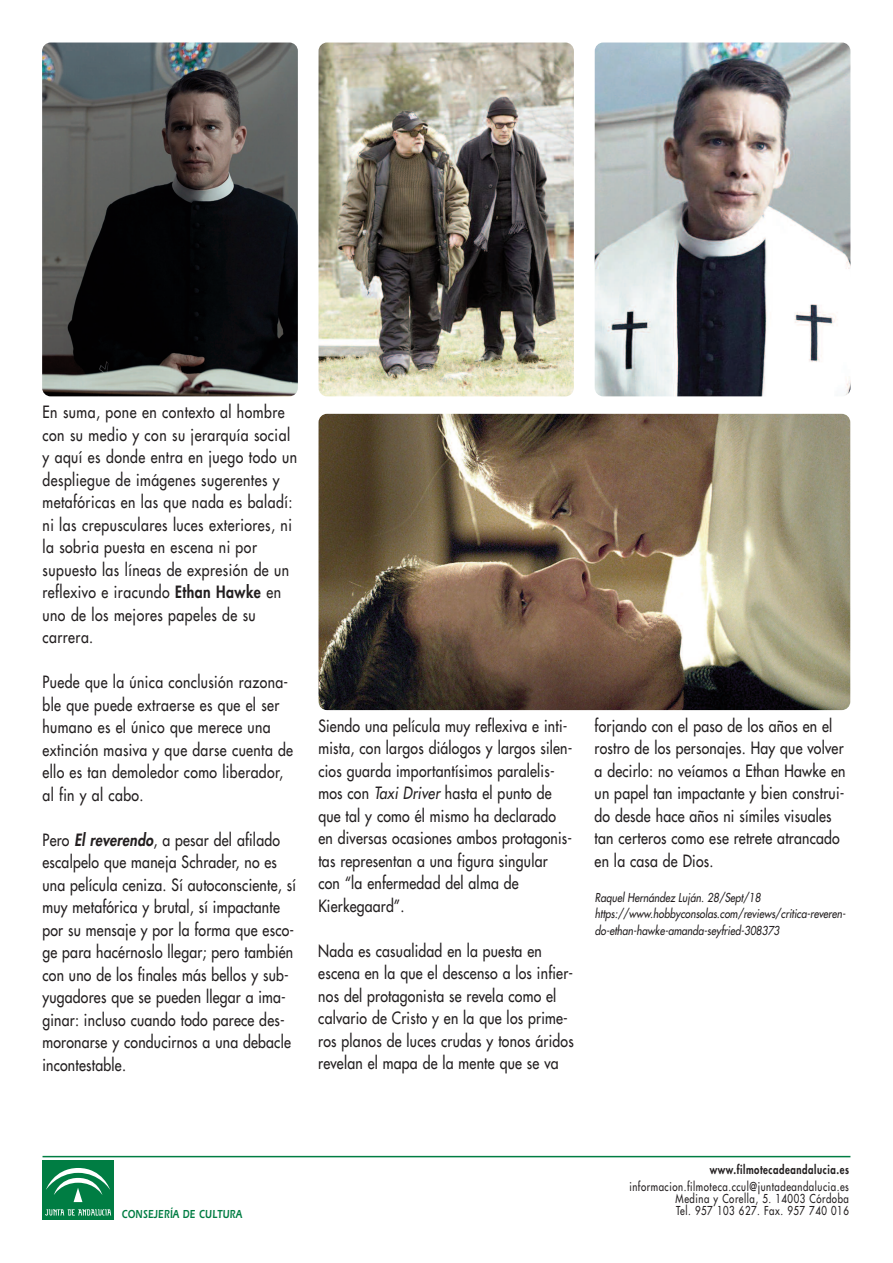
<style>
.page{position:relative;width:893px;height:1263px;background:#fff}
.page>*{position:absolute;margin:0;border:0;box-sizing:border-box;transform-origin:0 0}
.t1{font:16.5px/22.5px "Futura LT";letter-spacing:.015em;color:#231f20;scale:.85 1}
.t2{font:16.5px/22.5px "Futura LT";letter-spacing:.035em;color:#231f20;scale:.85 1}
.t3{font:italic 12px/16.4px "Futura LT";color:#231f20;scale:.85 1}
.t4{font:12px/12px "Futura LT";letter-spacing:.06em;color:#231f20;text-align:right;scale:.8 1}
.t5{font:800 12px "Futura LT";letter-spacing:.06em;color:#231f20;scale:.8 1}
.t6{font:12px "Erie Black Plain";letter-spacing:.03em;color:#007d43;scale:.75 1}
.s1{font-weight:800}
.s2{font-weight:800;font-style:italic}
.s3{font-style:italic}
</style>
<div class="page">
<hr style="left:43px;top:1156px;width:807px;height:1px;background:#007d43">
<img style="left:319px;top:414px;width:531px;height:296px;border-radius:9px">
<div style="left:43px;top:1160px;width:71px;height:60px;background:#007d43"></div>
<svg style="left:45px;top:1209px;width:66px;height:6px"></svg>
<svg style="left:46px;top:1168px;width:64px;height:35px"></svg>
<img style="left:319px;top:43px;width:255px;height:353px;border-radius:9px">
<img style="left:595px;top:43px;width:255px;height:353px;border-radius:9px">
<img style="left:42px;top:43px;width:256px;height:353px;border-radius:9px">
<p class="t2" style="left:43px;top:401px;width:301px">En suma, pone en contexto al hombre con su medio y con su jerarquía social y aquí es donde entra en juego todo un despliegue de imágenes sugerentes y metafóricas en las que nada es baladí: ni las crepusculares luces exteriores, ni la sobria puesta en escena ni por supuesto las líneas de expresión de un reflexivo e iracundo <span class="s1">Ethan Hawke</span> en uno de los mejores papeles de su carrera.</p>
<p class="t1" style="left:43px;top:671px;width:296px">Puede que la única conclusión razona&shy;ble que puede extraerse es que el ser humano es el único que merece una extinción masiva y que darse cuenta de ello es tan demoledor como liberador, al fin y al cabo.</p>
<p class="t1" style="left:42px;top:828px;width:300px">Pero <span class="s2">El reverendo</span>, a pesar del afilado escalpelo que maneja Schrader, no es una película ceniza. Sí autoconsciente, sí muy metafórica y brutal, sí impactante por su mensaje y por la forma que esco&shy;ge para hacérnoslo llegar; pero también con uno de los finales más bellos y sub&shy;yugadores que se pueden llegar a ima&shy;ginar: incluso cuando todo parece des&shy;moronarse y conducirnos a una debacle incontestable.</p>
<p class="t1" style="left:318px;top:714px;width:301px">Siendo una película muy reflexiva e inti&shy;mista, con largos diálogos y largos silen&shy;cios guarda importantísimos paralelis&shy;mos con <span class="s3">Taxi Driver</span> hasta el punto de que tal y como él mismo ha declarado en diversas ocasiones ambos protagonis&shy;tas representan a una figura singular con “la enfermedad del alma de Kierkegaard”.</p>
<p class="t1" style="left:318px;top:939px;width:302px">Nada es casualidad en la puesta en escena en la que el descenso a los infier&shy;nos del protagonista se revela como el calvario de Cristo y en la que los prime&shy;ros planos de luces crudas y tonos áridos revelan el mapa de la mente que se va</p>
<p class="t1" style="left:595px;top:714px;width:297px">forjando con el paso de los años en el rostro de los personajes. Hay que volver a decirlo: no veíamos a Ethan Hawke en un papel tan impactante y bien construi&shy;do desde hace años ni símiles visuales tan certeros como ese retrete atrancado en la casa de Dios.</p>
<p class="t3" style="left:595px;top:889px;width:296px">Raquel Hernández Luján. 28/Sept/18 https://www.hobbyconsolas.com/reviews/critica-reveren&shy;do-ethan-hawke-amanda-seyfried-308373</p>
<p class="t5" style="left:710px;top:1162px;width:176px">www.filmotecadeandalucia.es</p>
<p class="t4" style="left:629px;top:1180px;width:276px">informacion.filmoteca.ccul@juntadeandalucia.es<br>Medina y Corella, 5. 14003 Córdoba</p>
<p class="t6" style="left:122px;top:1206px;width:162px">CONSEJERÍA DE CULTURA</p>
<p class="t4" style="left:676px;top:1204px;width:217px">Tel. 957 103 627. Fax. 957 740 016</p>
</div>
